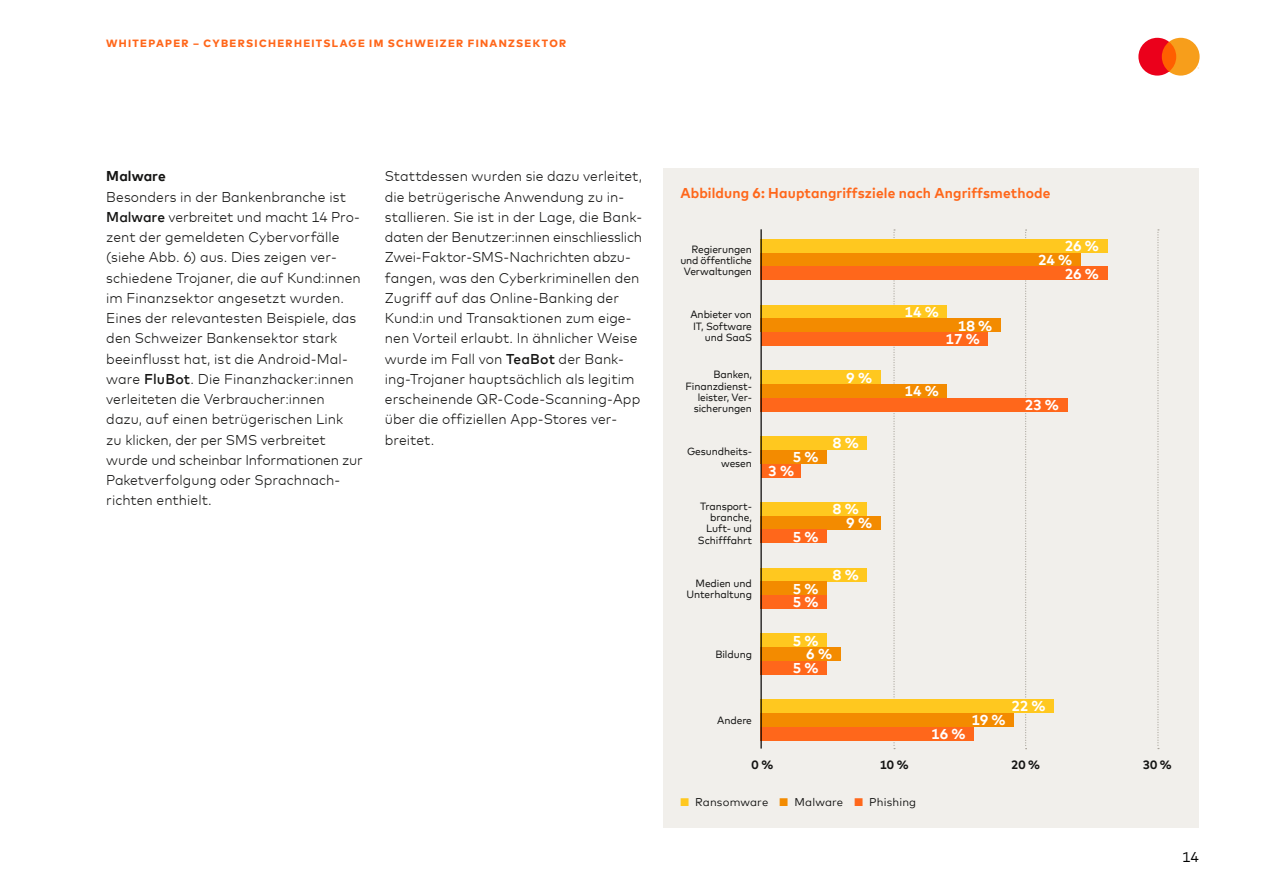
<style>
.page{position:relative;width:1263px;height:893px;background:#fff}
.page>*{position:absolute;margin:0;border:0;box-sizing:border-box;transform-origin:0 0}
.t1{font:300 14.25px/20.2px "Mark Offc For MC";color:#141413}
.t2{font:700 14.25px/13.8px "Mark Offc For MC";letter-spacing:-.01em;color:#fff}
.t3{font:700 14.25px "Mark Offc For MC";letter-spacing:.01em;color:#ff671b}
.t4{font:700 14.25px "Mark Offc For MC";letter-spacing:.005em;color:#141413}
.t5{font:14.25px "Mark Offc For MC";color:#000}
.t6{font:700 12px "Mark Offc For MC";color:#141413}
.t7{font:11.25px "Mark Offc For MC";letter-spacing:.015em;color:#141413}
.t8{font:10.5px/11.2px "Mark Offc For MC";letter-spacing:-.01em;color:#141413;text-align:right}
.t9{font:800 10.5px "Mark Offc For MC";letter-spacing:.125em;color:#ff671b}
.s1{font-weight:500}
.s2{color:#ffc81f}
.s3{color:#f38b00}
.s4{color:#ff671b}
</style>
<div class="page">
<svg style="left:1138px;top:38px;width:61px;height:38px;background:#f56d3c"></svg>
<div style="left:663px;top:168px;width:536px;height:659px;background:#f1efeb"></div>
<svg style="left:1157px;top:229px;width:2px;height:520px"></svg>
<svg style="left:893px;top:229px;width:2px;height:520px"></svg>
<svg style="left:1025px;top:229px;width:2px;height:520px"></svg>
<div style="left:760px;top:239px;width:347px;height:14px;background:#ffc81f"></div>
<div style="left:760px;top:253px;width:321px;height:13px;background:#f38b00"></div>
<div style="left:760px;top:266px;width:347px;height:14px;background:#ff671b"></div>
<div style="left:760px;top:305px;width:187px;height:13px;background:#ffc81f"></div>
<div style="left:760px;top:318px;width:241px;height:14px;background:#f38b00"></div>
<div style="left:760px;top:699px;width:294px;height:14px;background:#ffc81f"></div>
<div style="left:760px;top:713px;width:254px;height:14px;background:#f38b00"></div>
<div style="left:760px;top:727px;width:214px;height:14px;background:#ff671b"></div>
<div style="left:760px;top:384px;width:187px;height:14px;background:#f38b00"></div>
<div style="left:760px;top:398px;width:307px;height:14px;background:#ff671b"></div>
<div style="left:760px;top:370px;width:121px;height:14px;background:#ffc81f"></div>
<div style="left:760px;top:436px;width:107px;height:14px;background:#ffc81f"></div>
<div style="left:760px;top:450px;width:67px;height:14px;background:#f38b00"></div>
<div style="left:760px;top:633px;width:67px;height:14px;background:#ffc81f"></div>
<div style="left:760px;top:647px;width:81px;height:14px;background:#f38b00"></div>
<div style="left:761px;top:332px;width:227px;height:14px;background:#ff671b"></div>
<div style="left:760px;top:464px;width:40px;height:14px;background:#ff671b"></div>
<div style="left:760px;top:502px;width:107px;height:14px;background:#ffc81f"></div>
<div style="left:760px;top:516px;width:121px;height:13px;background:#f38b00"></div>
<div style="left:760px;top:529px;width:67px;height:14px;background:#ff671b"></div>
<div style="left:760px;top:568px;width:107px;height:13px;background:#ffc81f"></div>
<div style="left:760px;top:581px;width:67px;height:14px;background:#f38b00"></div>
<div style="left:760px;top:595px;width:67px;height:14px;background:#ff671b"></div>
<div style="left:760px;top:661px;width:67px;height:14px;background:#ff671b"></div>
<hr style="left:760px;top:229px;width:2px;height:519px;background:#000">
<p class="t9" style="left:106px;top:35px;width:461px">WHITEPAPER – CYBERSICHERHEITSLAGE IM SCHWEIZER FINANZSEKTOR</p>
<p class="t4" style="left:106px;top:165px;width:61px">Malware</p>
<p class="t1" style="left:106px;top:185px;width:258px">Besonders in der Bankenbranche ist <span class="s1">Malware</span> verbreitet und macht 14 Pro&shy;zent der gemeldeten Cybervorfälle (siehe Abb. 6) aus. Dies zeigen ver&shy;schiedene Trojaner, die auf Kund:innen im Finanzsektor angesetzt wurden.<br>Eines der relevantesten Beispiele, das den Schweizer Bankensektor stark beeinflusst hat, ist die Android-Mal&shy;ware <span class="s1">FluBot</span>. Die Finanzhacker:innen verleiteten die Verbraucher:innen dazu, auf einen betrügerischen Link<br>zu klicken, der per SMS verbreitet wurde und scheinbar Informationen zur Paketverfolgung oder Sprachnach&shy;richten enthielt.</p>
<p class="t3" style="left:680px;top:182px;width:372px">Abbildung 6: Hauptangriffsziele nach Angriffsmethode</p>
<p class="t1" style="left:385px;top:165px;width:259px">Stattdessen wurden sie dazu verleitet, die betrügerische Anwendung zu in&shy;stallieren. Sie ist in der Lage, die Bank&shy;daten der Benutzer:innen einschliesslich Zwei-Faktor-SMS-Nachrichten abzu&shy;fangen, was den Cyberkriminellen den Zugriff auf das Online-Banking der Kund:in und Transaktionen zum eige&shy;nen Vorteil erlaubt. In ähnlicher Weise wurde im Fall von <span class="s1">TeaBot</span> der Bank&shy;ing-Trojaner hauptsächlich als legitim erscheinende QR-Code-Scanning-App über die offiziellen App-Stores ver&shy;breitet.</p>
<p class="t8" style="left:680px;top:242px;width:73px">Regierungen und öffentliche<br>Verwaltungen</p>
<p class="t2" style="left:1038px;top:238px;width:62px;text-indent:27px">26 %<br>24 %</p>
<p class="t2" style="left:1065px;top:266px;width:36px">26 %</p>
<p class="t8" style="left:690px;top:308px;width:63px">Anbieter von<br>IT, Software und SaaS</p>
<p class="t2" style="left:904px;top:304px;width:36px">14 %</p>
<p class="t2" style="left:958px;top:317px;width:36px">18 %</p>
<p class="t2" style="left:946px;top:331px;width:36px">17 %</p>
<p class="t8" style="left:685px;top:368px;width:68px">Banken,<br>Finanzdienst&shy;leister, Ver&shy;sicherungen</p>
<p class="t2" style="left:846px;top:369px;width:27px">9%</p>
<p class="t2" style="left:904px;top:383px;width:36px">14 %</p>
<p class="t2" style="left:1025px;top:397px;width:36px">23 %</p>
<p class="t2" style="left:833px;top:435px;width:27px">8%</p>
<p class="t8" style="left:687px;top:445px;width:66px">Gesundheits&shy;wesen</p>
<p class="t2" style="left:793px;top:449px;width:27px">5%</p>
<p class="t2" style="left:768px;top:463px;width:27px">3%</p>
<p class="t8" style="left:698px;top:500px;width:56px">Transport&shy;branche,<br>Luft- und<br>Schifffahrt</p>
<p class="t8" style="left:686px;top:577px;width:67px">Medien und<br>Unterhaltung</p>
<p class="t2" style="left:846px;top:501px;width:27px;text-indent:-13px">8%<br>9%</p>
<p class="t2" style="left:793px;top:529px;width:27px">5%</p>
<p class="t2" style="left:833px;top:567px;width:27px">8%</p>
<p class="t2" style="left:793px;top:580px;width:27px">5%<br>5%</p>
<p class="t8" style="left:715px;top:648px;width:38px">Bildung</p>
<p class="t8" style="left:717px;top:714px;width:36px">Andere</p>
<p class="t6" style="left:751px;top:756px;width:23px">0%</p>
<p class="t2" style="left:806px;top:632px;width:27px;text-indent:-13px">5%<br>6%</p>
<p class="t2" style="left:793px;top:660px;width:27px">5%</p>
<p class="t2" style="left:1011px;top:698px;width:36px">22 %</p>
<p class="t2" style="left:971px;top:712px;width:36px">19 %</p>
<p class="t2" style="left:931px;top:726px;width:36px">16 %</p>
<p class="t6" style="left:880px;top:756px;width:30px">10 %</p>
<p class="t6" style="left:1011px;top:756px;width:30px">20 %</p>
<p class="t6" style="left:1143px;top:756px;width:30px">30 %</p>
<p class="t7" style="left:680px;top:794px;width:237px"><span class="s2">■</span> Ransomware <span class="s3">■</span> Malware <span class="s4">■</span> Phishing</p>
<p class="t5" style="left:1182px;top:846px;width:19px">14</p>
</div>
